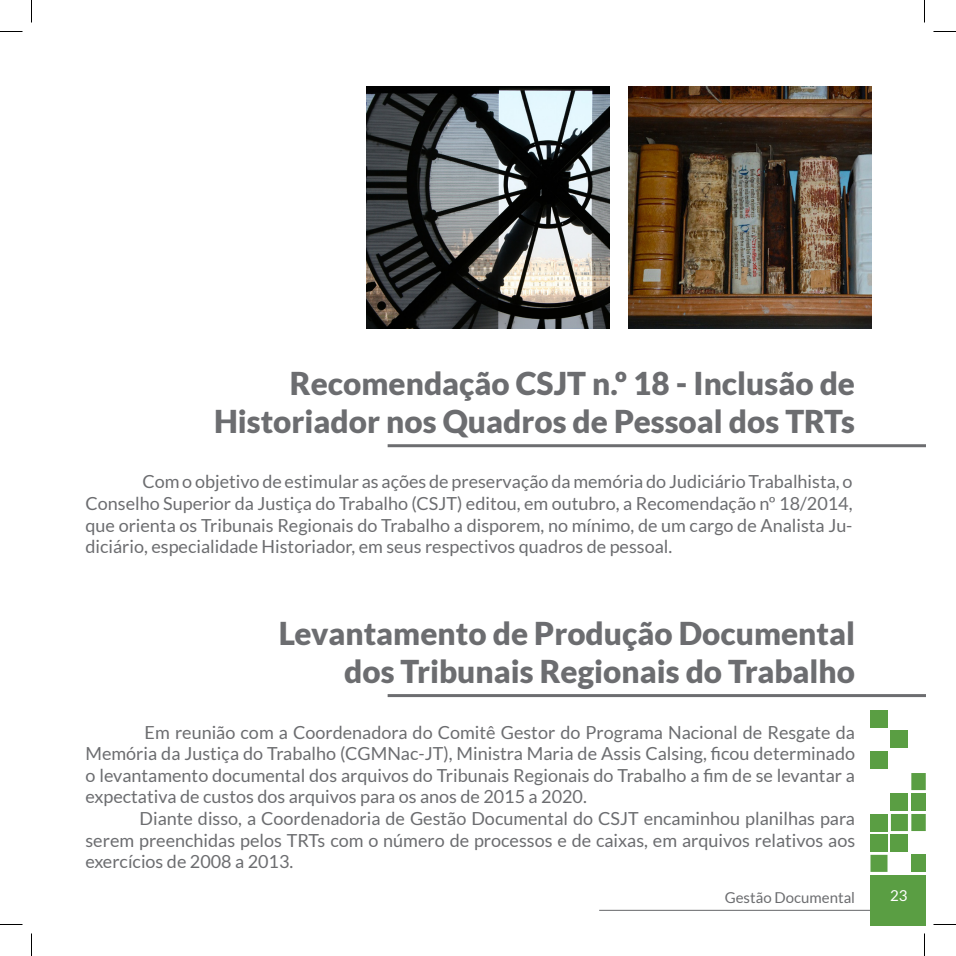
<style>
.page{position:relative;width:956px;height:956px;background:#fff}
.page>*{position:absolute;margin:0;border:0;box-sizing:border-box;transform-origin:0 0}
.t1{font:900 31.5px "Lato";color:#6c6d70}
.t2{font:18px/21.6px "Lato";color:#6c6d70;text-align:justify}
.t3{font:15px "Lato";color:#6c6d70}
.t4{font:15px "Lato";color:#fff}
</style>
<div class="page">
<hr style="left:599px;top:910px;width:272px;height:1px;background:#6c6d70">
<div style="left:870px;top:875px;width:56px;height:51px;background:#5a9e43"></div>
<div style="left:870px;top:855px;width:17px;height:17px;background:#5a9e43"></div>
<div style="left:911px;top:855px;width:15px;height:17px;background:#5a9e43"></div>
<div style="left:870px;top:834px;width:17px;height:17px;background:#5a9e43"></div>
<div style="left:891px;top:834px;width:17px;height:17px;background:#5a9e43"></div>
<div style="left:870px;top:814px;width:17px;height:17px;background:#5a9e43"></div>
<div style="left:891px;top:814px;width:17px;height:17px;background:#5a9e43"></div>
<div style="left:911px;top:814px;width:15px;height:17px;background:#5a9e43"></div>
<div style="left:891px;top:793px;width:17px;height:17px;background:#5a9e43"></div>
<div style="left:911px;top:793px;width:15px;height:17px;background:#5a9e43"></div>
<div style="left:911px;top:773px;width:15px;height:17px;background:#5a9e43"></div>
<div style="left:870px;top:751px;width:17px;height:17px;background:#5a9e43"></div>
<div style="left:891px;top:731px;width:17px;height:17px;background:#5a9e43"></div>
<div style="left:870px;top:710px;width:17px;height:17px;background:#5a9e43"></div>
<hr style="left:388px;top:444px;width:538px;height:3px;background:#6c6d70">
<hr style="left:388px;top:694px;width:538px;height:3px;background:#6c6d70">
<img style="left:366px;top:86px;width:243px;height:243px">
<img style="left:629px;top:86px;width:242px;height:243px">
<svg style="left:0;top:31px;width:22px;height:1px"></svg>
<svg style="left:933px;top:31px;width:23px;height:1px"></svg>
<svg style="left:0;top:924px;width:22px;height:1px"></svg>
<svg style="left:933px;top:924px;width:23px;height:1px"></svg>
<svg style="left:31px;top:0;width:1px;height:23px"></svg>
<svg style="left:31px;top:933px;width:1px;height:23px"></svg>
<svg style="left:924px;top:0;width:1px;height:23px"></svg>
<svg style="left:924px;top:933px;width:1px;height:23px"></svg>
<p class="t1" style="left:290px;top:365px;width:567px">Recomendação CSJT n.º 18 - Inclusão de</p>
<p class="t1" style="left:214px;top:403px;width:642px">Historiador nos Quadros de Pessoal dos TRTs</p>
<p class="t2" style="left:86px;top:471px;width:768px;text-indent:57px">Com o objetivo de estimular as ações de preservação da memória do Judiciário Trabalhista, o Conselho Superior da Justiça do Trabalho (CSJT) editou, em outubro, a Recomendação nº 18/2014, que orienta os Tribunais Regionais do Trabalho a disporem, no mínimo, de um cargo de Analista Ju&shy;diciário, especialidade Historiador, em seus respectivos quadros de pessoal.</p>
<p class="t1" style="left:279px;top:615px;width:578px">Levantamento de Produção Documental</p>
<p class="t1" style="left:344px;top:653px;width:512px">dos Tribunais Regionais do Trabalho</p>
<p class="t2" style="left:86px;top:721px;width:771px;text-indent:59px">Em reunião com a Coordenadora do Comitê Gestor do Programa Nacional de Resgate da Memória da Justiça do Trabalho (CGMNac-JT), Ministra Maria de Assis Calsing, ficou determinado o levantamento documental dos arquivos do Tribunais Regionais do Trabalho a fim de se levantar a expectativa de custos dos arquivos para os anos de 2015 a 2020.</p>
<p class="t2" style="left:86px;top:807px;width:771px;text-indent:54px">Diante disso, a Coordenadoria de Gestão Documental do CSJT encaminhou planilhas para serem preenchidas pelos TRTs com o número de processos e de caixas, em arquivos relativos aos exercícios de 2008 a 2013.</p>
<p class="t3" style="left:725px;top:890px;width:132px">Gestão Documental</p>
<p class="t4" style="left:890px;top:887px;width:19px">23</p>
</div>
